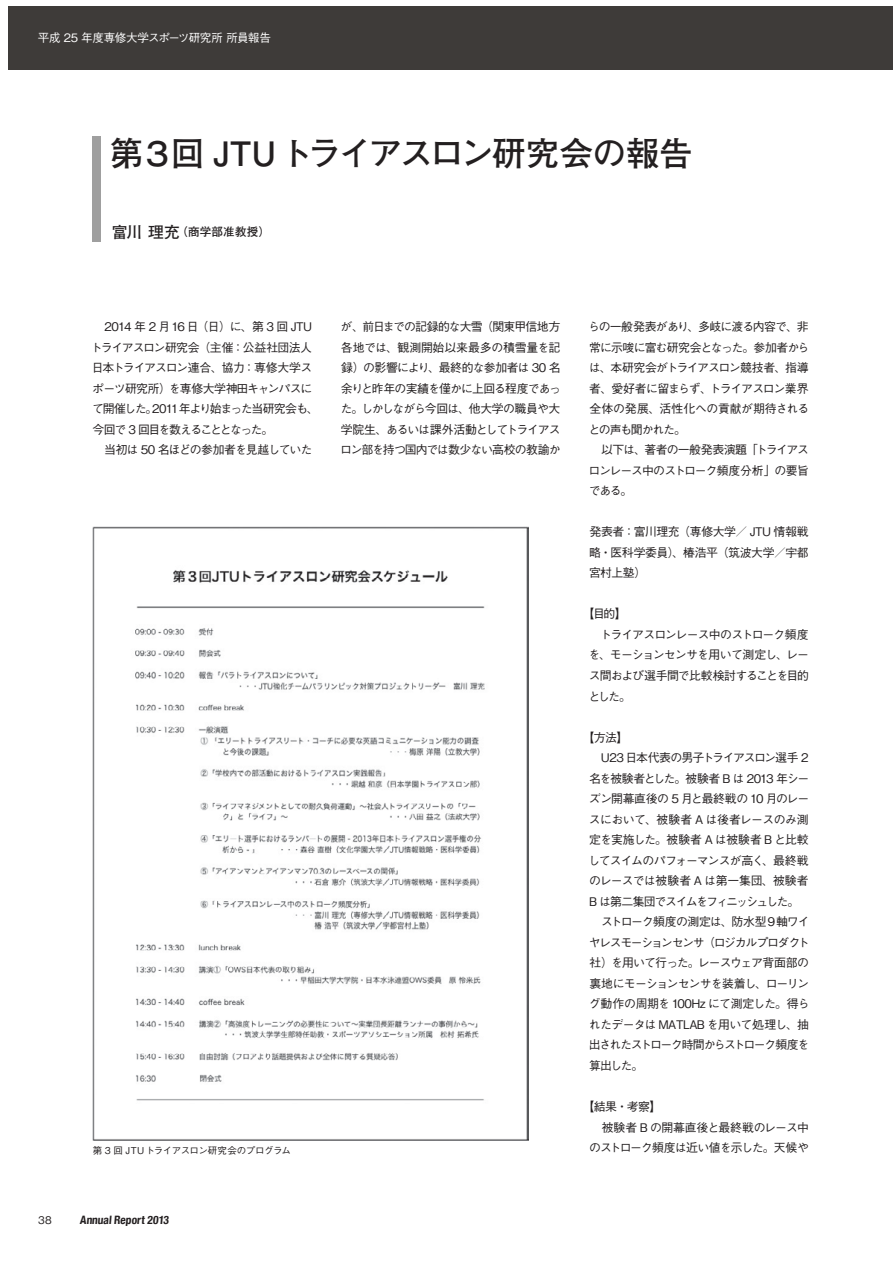
<style>
.page{position:relative;width:893px;height:1263px;background:#fff}
.page>*{position:absolute;margin:0;border:0;box-sizing:border-box;transform-origin:0 0}
.t1{font:33.75px "Futo Go B101 Pro Bold 90 msp RKSJ H";letter-spacing:-.065em;color:#231f20}
.t2{font:11.85px/20.5px "Gothic BBB Pro Medium 90 msp RKSJ H";letter-spacing:-.07em;color:#231f20}
.t3{font:11.85px/20.5px "Gothic BBB Pro Medium 90 msp RKSJ H";letter-spacing:-.05em;color:#231f20}
.t4{font:11.55px "Gothic BBB Pro Medium 90 msp RKSJ H";letter-spacing:-.04em;color:#fff}
.t5{font:700 condensed 11.55px "Helvetica Neue";color:#231f20}
.t6{font:11.55px "Futo Go B101 Pro Bold 90 msp RKSJ H";letter-spacing:.015em;color:#231f20}
.t7{font:10.5px "Gothic BBB Pro Medium 90 msp RKSJ H";color:#231f20}
.t8{font:9.45px "Gothic BBB Pro Medium 90 msp RKSJ H";letter-spacing:-.055em;color:#231f20}
.s1{font-size:15.75px}
</style>
<div class="page">
<div style="left:9px;top:6px;width:884px;height:63px;background:#3e3b39"></div>
<div style="left:93px;top:137px;width:8px;height:105px;background:#9f9f9f"></div>
<img style="left:93px;top:526px;width:435px;height:614px">
<p class="t4" style="left:38px;top:33px;width:235px">平成 25 年度専修大学スポーツ研究所 所員報告</p>
<h1 class="t1" style="left:110px;top:141px;width:585px">第３回 JTUトライアスロン研究会の報告</h1>
<p class="t6" style="left:112px;top:227px;width:160px"><span class="s1">富川 理充</span>（商学部准教授）</p>
<p class="t2" style="left:91px;top:318px;width:230px">　2014 年 2 月 16 日（日）に、第 3 回 JTUトライアスロン研究会（主催：公益社団法人日本トライアスロン連合、協力：専修大学スポーツ研究所）を専修大学神田キャンパスにて開催した。2011年より始まった当研究会も、今回で 3 回目を数えることとなった。<br>　当初は 50 名ほどの参加者を見越していた</p>
<p class="t2" style="left:340px;top:318px;width:222px;text-align:justify">が、前日までの記録的な大雪（関東甲信地方各地では、観測開始以来最多の積雪量を記録）の影響により、最終的な参加者は 30 名余りと昨年の実績を僅かに上回る程度であった。しかしながら今回は、他大学の職員や大学院生、あるいは課外活動としてトライアスロン部を持つ国内では数少ない高校の教諭か</p>
<p class="t2" style="left:588px;top:318px;width:223px">らの一般発表があり、多岐に渡る内容で、非常に示唆に富む研究会となった。参加者からは、本研究会がトライアスロン競技者、指導者、愛好者に留まらず、トライアスロン業界全体の発展、活性化への貢献が期待されるとの声も聞かれた。<br>　以下は、著者の一般発表演題「トライアスロンレース中のストローク頻度分析」の要旨である。</p>
<p class="t2" style="left:589px;top:523px;width:221px;text-align:justify">発表者：富川理充（専修大学／ JTU 情報戦略・医科学委員）、椿浩平（筑波大学／宇都宮村上塾）</p>
<p class="t2" style="left:588px;top:605px;width:222px;text-indent:-6px">【目的】<br>　トライアスロンレース中のストローク頻度を、モーションセンサを用いて測定し、レース間および選手間で比較検討することを目的とした。</p>
<p class="t2" style="left:588px;top:728px;width:223px;text-indent:-5px">【方法】<br>　U23 日本代表の男子トライアスロン選手 2名を被験者とした。被験者 B は 2013 年シーズン開幕直後の 5 月と最終戦の 10 月のレースにおいて、被験者 A は後者レースのみ測定を実施した。被験者 A は被験者 Bと比較してスイムのパフォーマンスが高く、最終戦のレースでは被験者 A は第一集団、被験者<br>B は第二集団でスイムをフィニッシュした。　ストローク頻度の測定は、防水型９軸ワイヤレスモーションセンサ（ロジカルプロダクト社）を用いて行った。レースウェア背面部の裏地にモーションセンサを装着し、ローリング動作の周期を 100Hz にて測定した。得られたデータは MATLAB を用いて処理し、抽出されたストローク時間からストローク頻度を算出した。</p>
<p class="t3" style="left:589px;top:1098px;width:221px;text-indent:-7px">【結果・考察】<br>　被験者 B の開幕直後と最終戦のレース中のストローク頻度は近い値を示した。天候や</p>
<p class="t8" style="left:93px;top:1147px;width:200px">第 3 回 JTUトライアスロン研究会のプログラム</p>
<p class="t7" style="left:38px;top:1216px;width:15px">38</p>
<p class="t5" style="left:80px;top:1213px;width:92px">Annual Report 2013</p>
</div>
